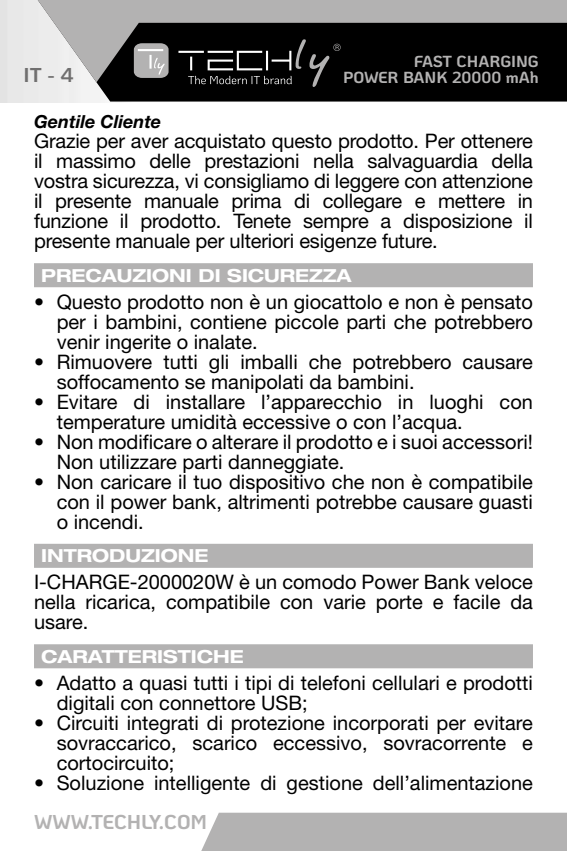
<style>
.page{position:relative;width:567px;height:851px;background:#fff}
.page>*{position:absolute;margin:0;border:0;box-sizing:border-box;transform-origin:0 0}
.t1{font:20px/20px "Helvetica Neue LT Std";color:#000;text-align:justify}
.t2{font:700 20px "Ko Ho";color:#b3b2b2}
.t3{font:700 20px "Ko Ho";color:#706f6f}
.t4{font:700 expanded 18px "Helvetica Neue LT Std";color:#fff}
.t5{font:italic 700 18px "Helvetica Neue LT Std";color:#000}
.t6{font:700 16px/16px "Ko Ho";color:#b3b2b2;text-align:right}
</style>
<div class="page">
<div style="left:202px;top:812px;width:365px;height:38px;background:#b3b2b2"></div>
<div style="left:34px;top:263px;width:499px;height:24px;background:#b3b2b2"></div>
<div style="left:34px;top:543px;width:499px;height:24px;background:#b3b2b2"></div>
<div style="left:34px;top:644px;width:499px;height:24px;background:#b3b2b2"></div>
<svg style="left:28px;top:82px;width:539px;height:19px;background:#242424"></svg>
<svg style="left:23px;top:0;width:544px;height:82px;background:#5d5c5c"></svg>
<hr style="left:178px;top:51px;width:26px;height:2px;background:#fff">
<svg style="left:134px;top:43px;width:35px;height:35px"></svg>
<svg style="left:188px;top:39px;width:153px;height:48px;background:#1f1f1f"></svg>
<p class="t3" style="left:23px;top:58px;width:51px">IT - 4</p>
<p class="t6" style="left:343px;top:53px;width:197px">FAST CHARGING<br>POWER BANK 20000 mAh</p>
<p class="t5" style="left:34px;top:110px;width:129px">Gentile Cliente</p>
<p class="t1" style="left:34px;top:130px;width:500px">Grazie per aver acquistato questo prodotto. Per ottenere il massimo delle prestazioni nella salvaguardia della vostra sicurezza, vi consigliamo di leggere con attenzione il presente manuale prima di collegare e mettere in funzione il prodotto. Tenete sempre a disposizione il presente manuale per ulteriori esigenze future.</p>
<p class="t4" style="left:41px;top:264px;width:312px">PRECAUZIONI DI SICUREZZA</p>
<p class="t1" style="left:57px;top:291px;width:478px;text-indent:-23px">• Questo prodotto non è un giocattolo e non è pensato per i bambini, contiene piccole parti che potrebbero venir ingerite o inalate.</p>
<p class="t1" style="left:57px;top:351px;width:478px;text-indent:-23px">• Rimuovere tutti gli imballi che potrebbero causare soffocamento se manipolati da bambini.</p>
<p class="t1" style="left:57px;top:391px;width:478px;text-indent:-23px">• Evitare di installare l’apparecchio in luoghi con temperature umidità eccessive o con l’acqua.</p>
<p class="t1" style="left:57px;top:431px;width:478px;text-indent:-23px">• Non modificare o alterare il prodotto e i suoi accessori!<br>Non utilizzare parti danneggiate.</p>
<p class="t1" style="left:57px;top:471px;width:478px;text-indent:-23px">• Non caricare il tuo dispositivo che non è compatibile con il power bank, altrimenti potrebbe causare guasti o incendi.</p>
<p class="t4" style="left:41px;top:544px;width:169px">INTRODUZIONE</p>
<p class="t1" style="left:34px;top:571px;width:500px">I-CHARGE-2000020W è un comodo Power Bank veloce nella ricarica, compatibile con varie porte e facile da usare.</p>
<p class="t4" style="left:41px;top:645px;width:204px">CARATTERISTICHE</p>
<p class="t1" style="left:57px;top:672px;width:478px;text-indent:-23px">• Adatto a quasi tutti i tipi di telefoni cellulari e prodotti digitali con connettore USB;</p>
<p class="t1" style="left:57px;top:712px;width:478px;text-indent:-23px">• Circuiti integrati di protezione incorporati per evitare sovraccarico, scarico eccessivo, sovracorrente e cortocircuito;</p>
<p class="t1" style="left:34px;top:772px;width:500px">• Soluzione intelligente di gestione dell’alimentazione</p>
<p class="t2" style="left:34px;top:805px;width:175px">WWW.TECHLY.COM</p>
</div>
